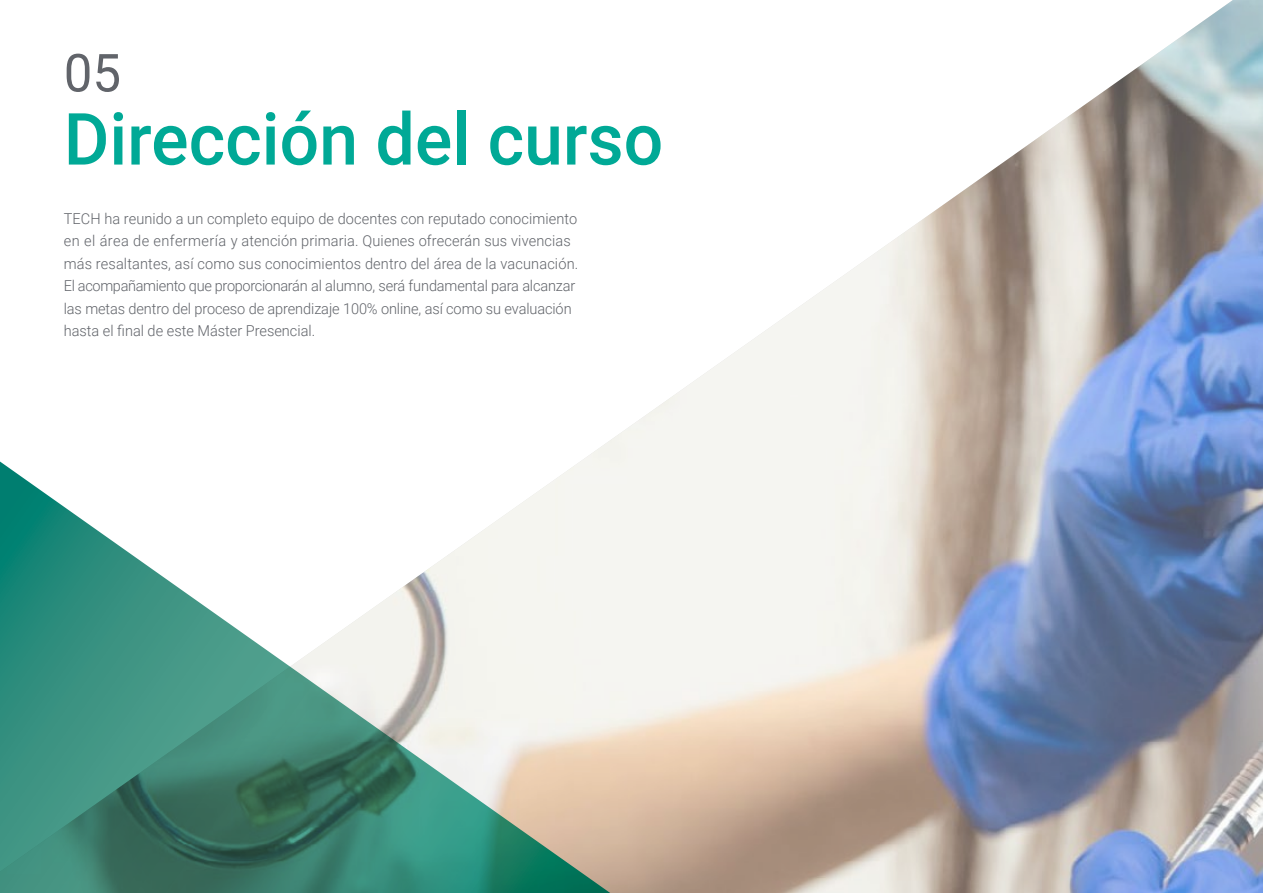
<style>
.page{position:relative;width:1263px;height:893px;background:#fff}
.page>*{position:absolute;margin:0;border:0;box-sizing:border-box;transform-origin:0 0}
.t1{font:500 72px "Roboto";color:#00a996}
.t2{font:52.5px "Roboto";color:#61646a}
.t3{font:300 15px/22.5px "Roboto";letter-spacing:.005em;color:#61646a}
</style>
<div class="page">
<img style="left:602px;top:0;width:661px;height:893px">
<svg style="left:0;top:446px;width:640px;height:447px"></svg>
<h2 class="t2" style="left:64px;top:36px;width:59px">05</h2>
<h1 class="t1" style="left:64px;top:89px;width:601px">Dirección del curso</h1>
<p class="t3" style="left:64px;top:207px;width:516px">TECH ha reunido a un completo equipo de docentes con reputado conocimiento en el área de enfermería y atención primaria. Quienes ofrecerán sus vivencias más resaltantes, así como sus conocimientos dentro del área de la vacunación.<br>El acompañamiento que proporcionarán al alumno, será fundamental para alcanzar las metas dentro del proceso de aprendizaje 100% online, así como su evaluación hasta el final de este Máster Presencial.</p>
</div>
